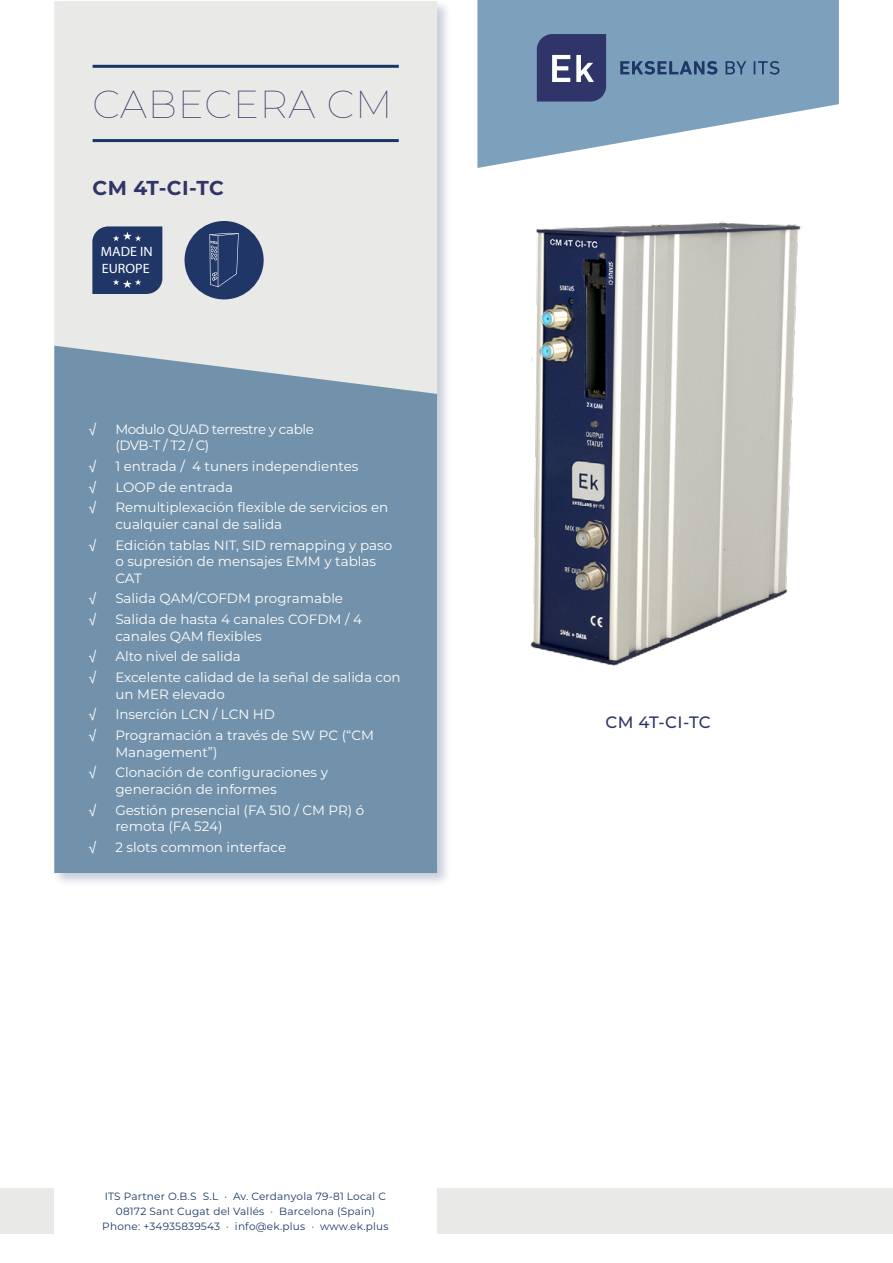
<style>
.page{position:relative;width:893px;height:1263px;background:#fff}
.page>*{position:absolute;margin:0;border:0;box-sizing:border-box;transform-origin:0 0}
.t1{font:100 39px "Montserrat";letter-spacing:.02em;color:#303568}
.t2{font:700 20.1px "Montserrat";letter-spacing:.015em;color:#303568}
.t3{font:500 16.5px "Montserrat";letter-spacing:.015em;color:#303568}
.t4{font:13.5px/16.5px "Montserrat";color:#fff}
.t5{font:13.5px/16.5px "Montserrat";letter-spacing:-.03em;color:#fff}
.t6{font:13.5px "Myriad Pro";color:#fff}
.t7{font:13.5px/16.4px "Myriad Pro";color:#fff;scale:1.04 1}
.t8{font:10.5px/15px "Montserrat";letter-spacing:.02em;color:#1a3667;text-align:center}
</style>
<div class="page">
<div style="left:52px;top:0;width:399px;height:887px;background:#1f3666;opacity:.25"></div>
<div style="left:54px;top:1px;width:383px;height:345px;background:#e9e9e7"></div>
<div style="left:54px;top:346px;width:383px;height:527px;background:#7292ab"></div>
<hr style="left:93px;top:65px;width:306px;height:3px;background:#1a3667">
<hr style="left:93px;top:139px;width:306px;height:3px;background:#1a3667">
<svg style="left:477px;top:0;width:362px;height:168px;fill:#7da0bd"></svg>
<svg style="left:537px;top:34px;width:69px;height:68px"></svg>
<svg style="left:620px;top:61px;width:97px;height:14px"></svg>
<svg style="left:726px;top:61px;width:20px;height:13px"></svg>
<svg style="left:754px;top:61px;width:25px;height:14px"></svg>
<div style="left:0;top:1188px;width:54px;height:46px;background:#e9e9e7"></div>
<div style="left:437px;top:1188px;width:456px;height:46px;background:#e9e9e7"></div>
<img style="left:530px;top:221px;width:272px;height:445px">
<svg style="left:92px;top:226px;width:70px;height:68px"></svg>
<div style="left:185px;top:221px;width:79px;height:78px;background:#1f3666;border-radius:50%"></div>
<svg style="left:209px;top:233px;width:30px;height:54px"></svg>
<h1 class="t1" style="left:93px;top:78px;width:301px">CABECERA CM</h1>
<h2 class="t2" style="left:93px;top:173px;width:133px">CM 4T-CI-TC</h2>
<p class="t7" style="left:101px;top:243px;width:51px">MADE IN<br>EUROPE</p>
<p class="t6" style="left:88px;top:421px;width:9px">√</p>
<p class="t5" style="left:115px;top:420px;width:200px">Modulo QUAD terrestre y cable (DVB-T / T2 / C)</p>
<p class="t6" style="left:88px;top:458px;width:9px">√</p>
<p class="t4" style="left:115px;top:457px;width:245px">1 entrada / 4 tuners independientes</p>
<p class="t6" style="left:88px;top:479px;width:9px">√</p>
<p class="t4" style="left:115px;top:478px;width:119px">LOOP de entrada</p>
<p class="t6" style="left:88px;top:499px;width:9px">√</p>
<p class="t4" style="left:115px;top:499px;width:275px">Remultiplexación flexible de servicios en cualquier canal de salida</p>
<p class="t6" style="left:88px;top:537px;width:9px">√</p>
<p class="t4" style="left:115px;top:536px;width:278px">Edición tablas NIT, SID remapping y paso o supresión de mensajes EMM y tablas<br>CAT</p>
<p class="t6" style="left:88px;top:590px;width:9px">√</p>
<p class="t4" style="left:115px;top:590px;width:229px">Salida QAM/COFDM programable</p>
<p class="t6" style="left:88px;top:611px;width:9px">√</p>
<p class="t4" style="left:115px;top:611px;width:248px">Salida de hasta 4 canales COFDM / 4 canales QAM flexibles</p>
<p class="t6" style="left:88px;top:648px;width:9px">√</p>
<p class="t4" style="left:115px;top:648px;width:127px">Alto nivel de salida</p>
<p class="t6" style="left:88px;top:669px;width:9px">√</p>
<p class="t4" style="left:115px;top:669px;width:287px">Excelente calidad de la señal de salida con un MER elevado</p>
<p class="t6" style="left:88px;top:706px;width:9px">√</p>
<p class="t4" style="left:115px;top:706px;width:161px">Inserción LCN / LCN HD</p>
<p class="t6" style="left:88px;top:727px;width:9px">√</p>
<p class="t4" style="left:115px;top:727px;width:260px">Programación a través de SW PC (“CM<br>Management”)</p>
<p class="t6" style="left:88px;top:764px;width:9px">√</p>
<p class="t4" style="left:115px;top:764px;width:214px">Clonación de configuraciones y generación de informes</p>
<p class="t6" style="left:88px;top:802px;width:9px">√</p>
<p class="t4" style="left:115px;top:801px;width:250px">Gestión presencial (FA 510 / CM PR) ó remota (FA 524)</p>
<p class="t6" style="left:88px;top:839px;width:9px">√</p>
<p class="t4" style="left:115px;top:838px;width:172px">2 slots common interface</p>
<p class="t8" style="left:102px;top:1188px;width:288px">ITS Partner O.B.S S.L · Av. Cerdanyola 79-81 Local C<br>08172 Sant Cugat del Vallés · Barcelona (Spain)<br>Phone: +34935839543 · info@ek.plus · www.ek.plus</p>
<p class="t3" style="left:605px;top:710px;width:107px">CM 4T-CI-TC</p>
</div>
